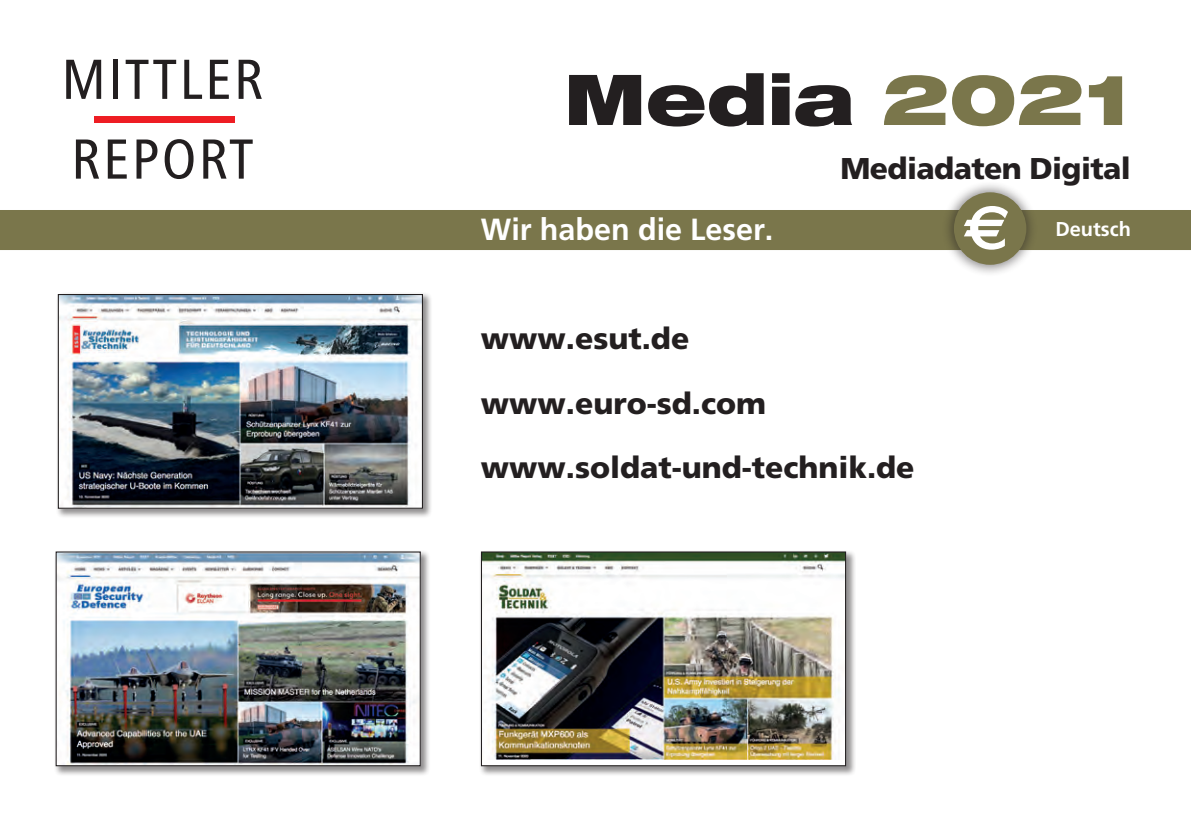
<style>
.page{position:relative;width:1191px;height:840px;background:#fff}
.page>*{position:absolute;margin:0;border:0;box-sizing:border-box;transform-origin:0 0}
.t1{font:900 expanded 70px "Helvetica Neue";color:#231f20}
.t2{font:700 62.6px "Euro Sans";color:#fff}
.t3{font:condensed 56px/79.6px "Frutiger";letter-spacing:.05em;color:#231f20}
.t4{font:700 30.6px "Frutiger";color:#fff}
.t5{font:900 30px/64.4px "Frutiger";color:#231f20}
.t6{font:900 30px "Frutiger";letter-spacing:-.02em;color:#231f20}
.t7{font:700 20px "Frutiger";color:#fff}
.s1{color:#7a764b}
</style>
<div class="page">
<div style="left:94px;top:116px;width:140px;height:7px;background:#ee1d23"></div>
<div style="left:0;top:210px;width:1191px;height:40px;background:#7a764b"></div>
<div style="left:941px;top:180px;width:97px;height:96px;background:#231f20;opacity:.5"></div>
<div style="left:954px;top:192px;width:72px;height:72px;background:#7a764b;border-radius:50%"></div>
<div style="left:479px;top:549px;width:377px;height:227px;background:#231f20;opacity:.5"></div>
<svg style="left:483px;top:758px;width:361px;height:5px"></svg>
<img style="left:483px;top:553px;width:361px;height:205px">
<div style="left:481px;top:551px;width:365px;height:214px;border:1px solid #231f20"></div>
<div style="left:53px;top:549px;width:378px;height:227px;background:#231f20;opacity:.5"></div>
<img style="left:58px;top:553px;width:361px;height:210px">
<div style="left:56px;top:292px;width:377px;height:226px;background:#231f20;opacity:.5"></div>
<img style="left:60px;top:296px;width:361px;height:210px">
<div style="left:58px;top:294px;width:365px;height:214px;border:1px solid #231f20"></div>
<h3 class="t3" style="left:62px;top:40px;width:203px">MITTLER<br>REPORT</h3>
<h1 class="t1" style="left:564px;top:54px;width:568px">Media <span class="s1">2021</span></h1>
<p class="t6" style="left:840px;top:150px;width:292px">Mediadaten Digital</p>
<h2 class="t2" style="left:963px;top:190px;width:48px">€</h2>
<p class="t4" style="left:481px;top:211px;width:294px">Wir haben die Leser.</p>
<p class="t7" style="left:1055px;top:217px;width:77px">Deutsch</p>
<p class="t5" style="left:481px;top:306px;width:435px">www.esut.de www.euro-sd.com www.soldat-und-technik.de</p>
</div>
